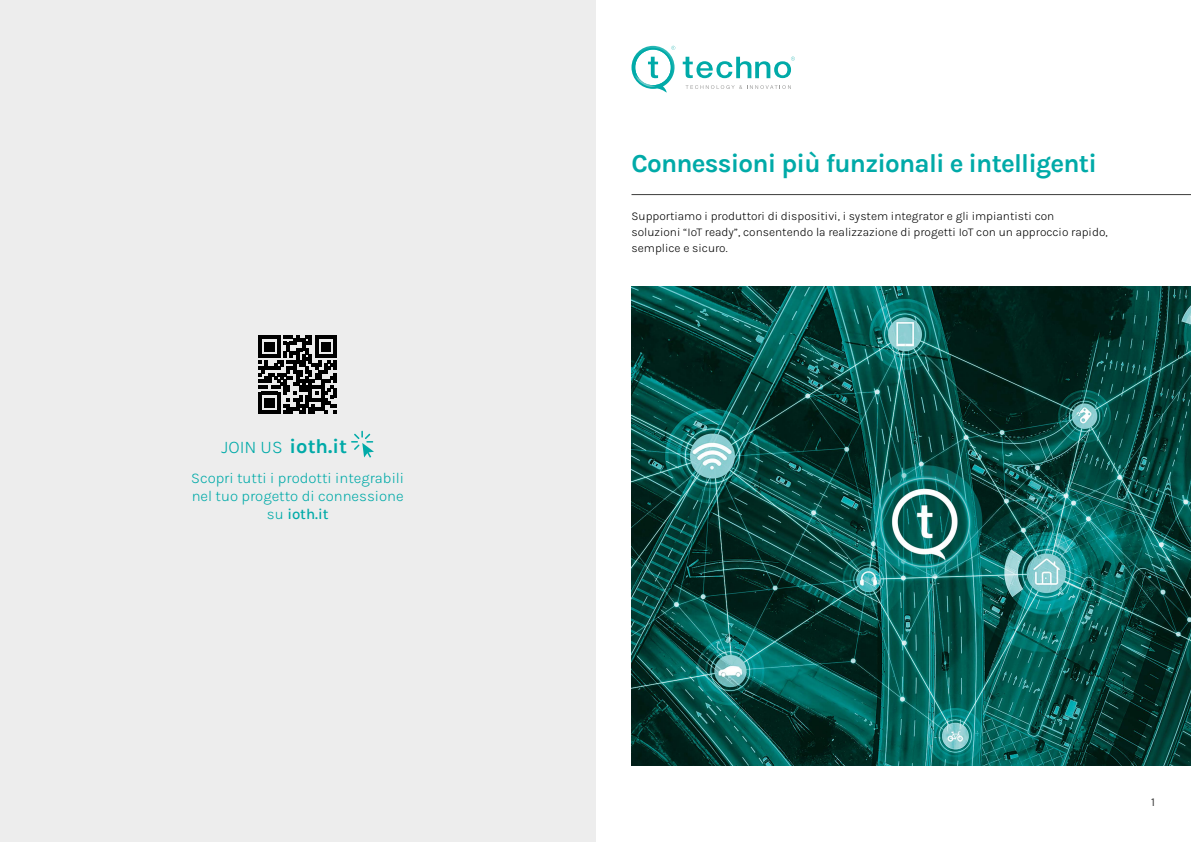
<style>
.page{position:relative;width:1191px;height:842px;background:#fff}
.page>*{position:absolute;margin:0;border:0;box-sizing:border-box;transform-origin:0 0}
.t1{font:700 26px "Karla";letter-spacing:-.03em;color:#00aaa8}
.t2{font:700 20.2px "Karla";color:#00aaa8}
.t3{font:300 15px/18px "Karla";color:#00aaa8;text-align:center}
.t4{font:300 12px/16px "Karla";color:#000}
.t5{font:12px "Karla";color:#3c3c3b}
.s1{font-weight:300;font-size:18px}
.s2{font-weight:500}
</style>
<div class="page">
<svg style="left:685px;top:85px;width:106px;height:4px"></svg>
<svg style="left:682px;top:57px;width:113px;height:21px"></svg>
<svg style="left:631px;top:46px;width:44px;height:47px"></svg>
<img style="left:631px;top:286px;width:560px;height:479px">
<hr style="left:631px;top:194px;width:560px;height:1px;background:#3c3c3b">
<div style="left:0;top:0;width:595px;height:842px;background:#ededed"></div>
<svg style="left:351px;top:431px;width:23px;height:27px"></svg>
<svg style="left:259px;top:336px;width:78px;height:78px"></svg>
<h2 class="t2" style="left:221px;top:433px;width:127px"><span class="s1">JOIN US</span> ioth.it</h2>
<p class="t3" style="left:191px;top:468px;width:214px">Scopri tutti i prodotti integrabili nel tuo progetto di connessione su <span class="s2">ioth.it</span></p>
<h1 class="t1" style="left:631px;top:147px;width:467px">Connessioni più funzionali e intelligenti</h1>
<p class="t4" style="left:631px;top:207px;width:478px">Supportiamo i produttori di dispositivi, i system integrator e gli impiantisti con<br>soluzioni “IoT ready”, consentendo la realizzazione di progetti IoT con un approccio rapido, semplice e sicuro.</p>
<p class="t5" style="left:1151px;top:794px;width:5px">1</p>
</div>
